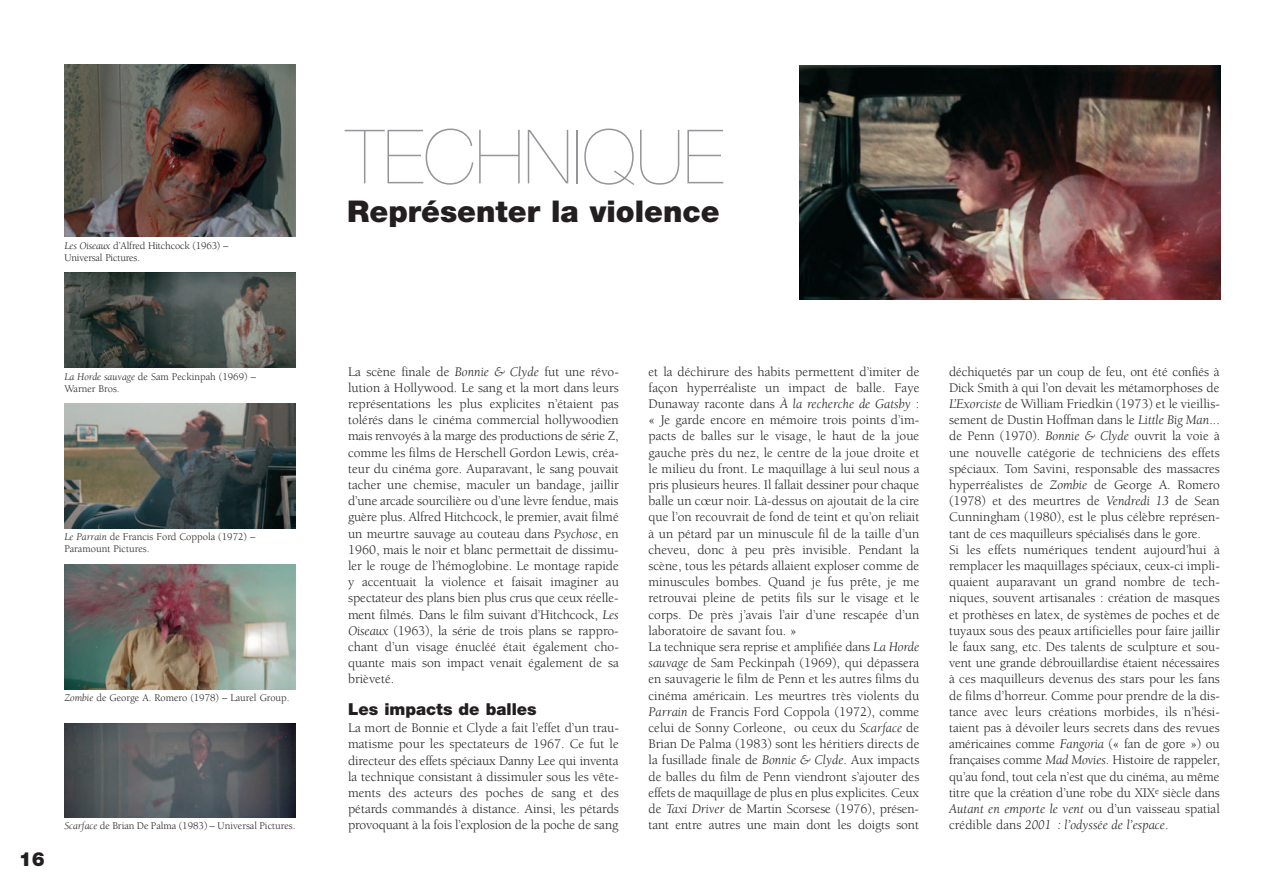
<style>
.page{position:relative;width:1263px;height:893px;background:#fff}
.page>*{position:absolute;margin:0;border:0;box-sizing:border-box;transform-origin:0 0}
.t1{font:200 75px "Helvetica Neue";color:#939598}
.t2{font:900 30px "Helvetica Neue";color:#231f20}
.t3{font:900 19.5px "Helvetica Neue";color:#231f20}
.t4{font:900 16.5px "Helvetica Neue";color:#231f20}
.t5{font:13.5px/16.2px "Berkeley";color:#231f20;text-align:justify}
.t6{font:10.5px/12.6px "Berkeley";color:#231f20}
.s1{font-style:italic}
</style>
<div class="page">
<img style="left:65px;top:64px;width:231px;height:172px">
<img style="left:65px;top:273px;width:231px;height:94px">
<img style="left:65px;top:403px;width:231px;height:125px">
<img style="left:65px;top:564px;width:231px;height:125px">
<img style="left:65px;top:723px;width:231px;height:94px">
<img style="left:799px;top:65px;width:421px;height:235px">
<p class="t6" style="left:64px;top:240px;width:165px"><span class="s1">Les Oiseaux</span> d’Alfred Hitchcock (1963) –<br>Universal Pictures.</p>
<p class="t6" style="left:64px;top:371px;width:193px"><span class="s1">La Horde sauvage</span> de Sam Peckinpah (1969) –<br>Warner Bros.</p>
<p class="t6" style="left:64px;top:531px;width:192px"><span class="s1">Le Parrain</span> de Francis Ford Coppola (1972) –<br>Paramount Pictures.</p>
<p class="t6" style="left:64px;top:693px;width:227px"><span class="s1">Zombie</span> de George A. Romero (1978) – Laurel Group.</p>
<h3 class="t3" style="left:19px;top:852px;width:28px">16</h3>
<p class="t6" style="left:64px;top:820px;width:233px"><span class="s1">Scarface</span> de Brian De Palma (1983) – Universal Pictures.</p>
<h1 class="t1" style="left:346px;top:130px;width:379px">TECHNIQUE</h1>
<h2 class="t2" style="left:347px;top:201px;width:374px">Représenter la violence</h2>
<p class="t5" style="left:348px;top:364px;width:272px">La scène finale de <span class="s1">Bonnie &amp; Clyde</span> fut une révo&shy;lution à Hollywood. Le sang et la mort dans leurs représentations les plus explicites n’étaient pas tolérés dans le cinéma commercial hollywoodien mais renvoyés à la marge des productions de série Z, comme les films de Herschell Gordon Lewis, créa&shy;teur du cinéma gore. Auparavant, le sang pouvait tacher une chemise, maculer un bandage, jaillir d’une arcade sourcilière ou d’une lèvre fendue, mais guère plus. Alfred Hitchcock, le premier, avait filmé un meurtre sauvage au couteau dans <span class="s1">Psychose</span>, en 1960, mais le noir et blanc permettait de dissimu&shy;ler le rouge de l’hémoglobine. Le montage rapide y accentuait la violence et faisait imaginer au spectateur des plans bien plus crus que ceux réelle&shy;ment filmés. Dans le film suivant d’Hitchcock, <span class="s1">Les Oiseaux</span> (1963), la série de trois plans se rappro&shy;chant d’un visage énucléé était également cho&shy;quante mais son impact venait également de sa brièveté.</p>
<p class="t4" style="left:348px;top:703px;width:190px">Les impacts de balles</p>
<p class="t5" style="left:348px;top:721px;width:272px">La mort de Bonnie et Clyde a fait l’effet d’un trau&shy;matisme pour les spectateurs de 1967. Ce fut le directeur des effets spéciaux Danny Lee qui inventa la technique consistant à dissimuler sous les vête&shy;ments des acteurs des poches de sang et des pétards commandés à distance. Ainsi, les pétards provoquant à la fois l’explosion de la poche de sang</p>
<p class="t5" style="left:648px;top:364px;width:272px;text-align:left">et la déchirure des habits permettent d’imiter de façon hyperréaliste un impact de balle. Faye Dunaway raconte dans <span class="s1">À la recherche de Gatsby</span> : « Je garde encore en mémoire trois points d’im&shy;pacts de balles sur le visage, le haut de la joue gauche près du nez, le centre de la joue droite et le milieu du front. Le maquillage à lui seul nous a pris plusieurs heures. Il fallait dessiner pour chaque balle un cœur noir. Là-dessus on ajoutait de la cire que l’on recouvrait de fond de teint et qu’on reliait à un pétard par un minuscule fil de la taille d’un cheveu, donc à peu près invisible. Pendant la scène, tous les pétards allaient exploser comme de minuscules bombes. Quand je fus prête, je me retrouvai pleine de petits fils sur le visage et le corps. De près j’avais l’air d’une rescapée d’un laboratoire de savant fou. »<br>La technique sera reprise et amplifiée dans <span class="s1">La Horde sauvage</span> de Sam Peckinpah (1969), qui dépassera en sauvagerie le film de Penn et les autres films du cinéma américain. Les meurtres très violents du <span class="s1">Parrain</span> de Francis Ford Coppola (1972), comme celui de Sonny Corleone, ou ceux du <span class="s1">Scarface</span> de Brian De Palma (1983) sont les héritiers directs de la fusillade finale de <span class="s1">Bonnie &amp; Clyde</span>. Aux impacts de balles du film de Penn viendront s’ajouter des effets de maquillage de plus en plus explicites. Ceux de <span class="s1">Taxi Driver</span> de Martin Scorsese (1976), présen&shy;tant entre autres une main dont les doigts sont</p>
<p class="t5" style="left:949px;top:364px;width:272px;text-align:left">déchiquetés par un coup de feu, ont été confiés à Dick Smith à qui l’on devait les métamorphoses de <span class="s1">L’Exorciste</span> de William Friedkin (1973) et le vieillis&shy;sement de Dustin Hoffman dans le <span class="s1">Little Big Man</span>... de Penn (1970). <span class="s1">Bonnie &amp; Clyde</span> ouvrit la voie à une nouvelle catégorie de techniciens des effets spéciaux. Tom Savini, responsable des massacres hyperréalistes de <span class="s1">Zombie</span> de George A. Romero (1978) et des meurtres de <span class="s1">Vendredi 13</span> de Sean Cunningham (1980), est le plus célèbre représen&shy;tant de ces maquilleurs spécialisés dans le gore.<br>Si les effets numériques tendent aujourd’hui à remplacer les maquillages spéciaux, ceux-ci impli&shy;quaient auparavant un grand nombre de tech&shy;niques, souvent artisanales : création de masques et prothèses en latex, de systèmes de poches et de tuyaux sous des peaux artificielles pour faire jaillir le faux sang, etc. Des talents de sculpture et sou&shy;vent une grande débrouillardise étaient nécessaires à ces maquilleurs devenus des stars pour les fans de films d’horreur. Comme pour prendre de la dis&shy;tance avec leurs créations morbides, ils n’hési&shy;taient pas à dévoiler leurs secrets dans des revues américaines comme <span class="s1">Fangoria</span> (« fan de gore ») ou françaises comme <span class="s1">Mad Movies</span>. Histoire de rappeler, qu’au fond, tout cela n’est que du cinéma, au même titre que la création d’une robe du XIX<sup>e</sup> siècle dans <span class="s1">Autant en emporte le vent</span> ou d’un vaisseau spatial crédible dans <span class="s1">2001 : l’odyssée de l’espace</span>.</p>
</div>
